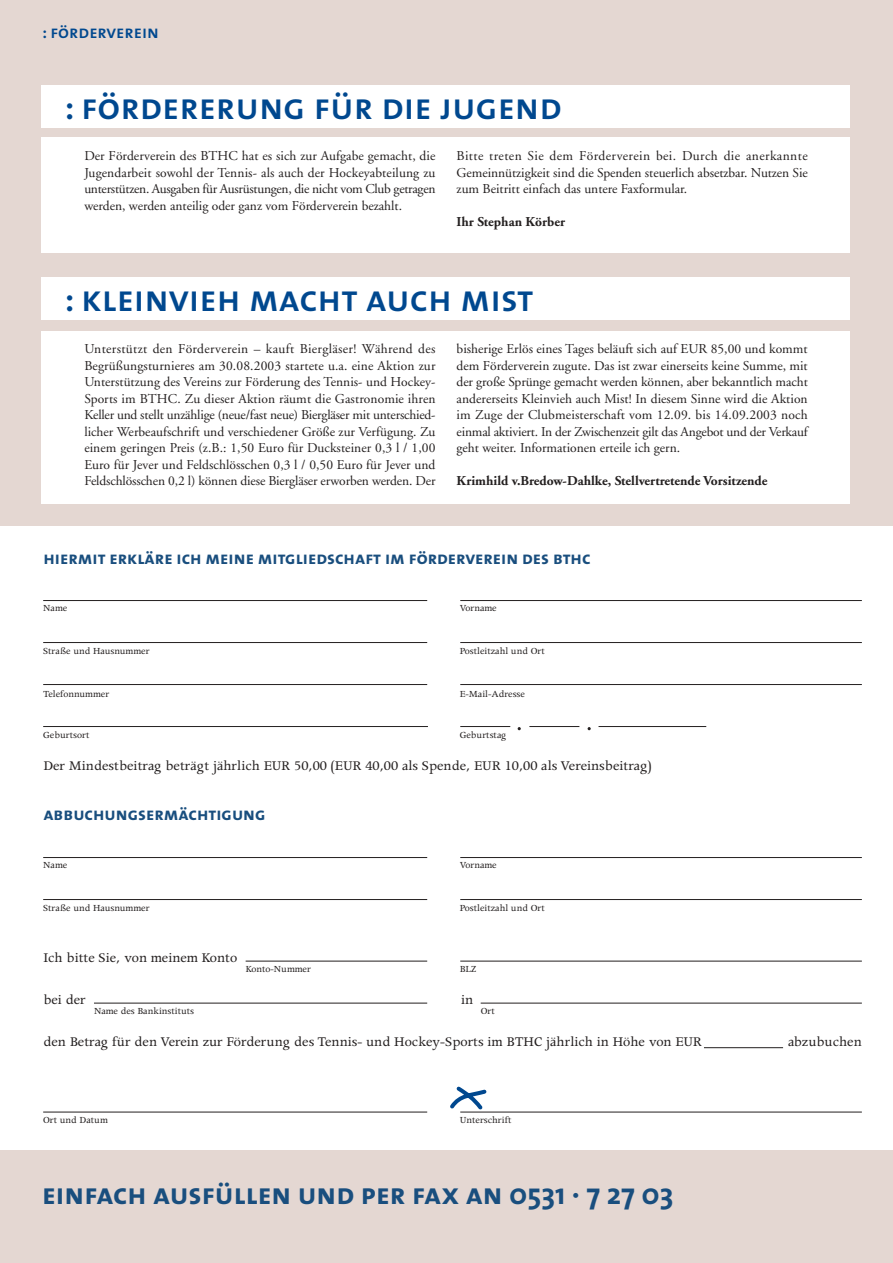
<style>
.page{position:relative;width:893px;height:1263px;background:#fff}
.page>*{position:absolute;margin:0;border:0;box-sizing:border-box;transform-origin:0 0}
.t1{font:37.5px "The Mix Semi Bold Caps";color:#00488f}
.t2{font:30px "The Mix Bold Caps";color:#194e7e}
.t3{font:18px "The Mix Bold Caps";color:#194e7e}
.t4{font:18px "The Mix Semi Bold Caps";color:#00488f}
.t5{font:15px "Apollo";color:#231f1f}
.t6{font:13.5px/16.5px "Adobe Garamond";color:#231f1f;text-align:justify}
.t7{font:700 13.5px "Adobe Garamond";color:#231f1f}
.t8{font:10.5px "Apollo";color:#231f1f}
.s1{font-family:"The Mix";font-weight:700}
</style>
<div class="page">
<div style="left:0;top:1150px;width:892px;height:113px;background:#e4d7d2"></div>
<div style="left:0;top:0;width:892px;height:525px;background:#e4d7d2"></div>
<div style="left:42px;top:137px;width:808px;height:116px;background:#fff"></div>
<div style="left:42px;top:86px;width:808px;height:42px;background:#fff"></div>
<div style="left:42px;top:331px;width:808px;height:173px;background:#fff"></div>
<div style="left:42px;top:278px;width:808px;height:42px;background:#fff"></div>
<hr style="left:43px;top:600px;width:384px;height:1px;background:#231f1f">
<hr style="left:43px;top:642px;width:384px;height:1px;background:#231f1f">
<hr style="left:43px;top:684px;width:384px;height:1px;background:#231f1f">
<hr style="left:460px;top:600px;width:401px;height:1px;background:#231f1f">
<hr style="left:460px;top:642px;width:401px;height:1px;background:#231f1f">
<hr style="left:460px;top:684px;width:401px;height:1px;background:#231f1f">
<hr style="left:460px;top:726px;width:50px;height:1px;background:#231f1f">
<hr style="left:43px;top:726px;width:385px;height:1px;background:#231f1f">
<hr style="left:529px;top:726px;width:50px;height:1px;background:#231f1f">
<hr style="left:598px;top:726px;width:108px;height:1px;background:#231f1f">
<hr style="left:43px;top:1112px;width:384px;height:1px;background:#231f1f">
<hr style="left:460px;top:1112px;width:401px;height:1px;background:#231f1f">
<svg style="left:450px;top:1086px;width:39px;height:27px"></svg>
<hr style="left:43px;top:857px;width:384px;height:1px;background:#231f1f">
<hr style="left:43px;top:899px;width:384px;height:1px;background:#231f1f">
<hr style="left:460px;top:857px;width:401px;height:1px;background:#231f1f">
<hr style="left:460px;top:899px;width:401px;height:1px;background:#231f1f">
<hr style="left:246px;top:961px;width:181px;height:1px;background:#231f1f">
<hr style="left:94px;top:1003px;width:333px;height:1px;background:#231f1f">
<hr style="left:460px;top:961px;width:401px;height:1px;background:#231f1f">
<hr style="left:480px;top:1003px;width:381px;height:1px;background:#231f1f">
<hr style="left:704px;top:1047px;width:79px;height:1px;background:#231f1f">
<h3 class="t4" style="left:43px;top:21px;width:118px">: förderverein</h3>
<h1 class="t1" style="left:65px;top:84px;width:498px">: fördererung für die jugend</h1>
<p class="t6" style="left:84px;top:149px;width:353px">Der Förderverein des BTHC hat es sich zur Aufgabe gemacht, die Jugendarbeit sowohl der Tennis- als auch der Hockeyabteilung zu unterstützen. Ausgaben für Ausrüstungen, die nicht vom Club getragen werden, werden anteilig oder ganz vom Förderverein bezahlt.</p>
<p class="t6" style="left:456px;top:149px;width:352px">Bitte treten Sie dem Förderverein bei. Durch die anerkannte Gemeinnützigkeit sind die Spenden steuerlich absetzbar. Nutzen Sie zum Beitritt einfach das untere Faxformular.</p>
<p class="t7" style="left:456px;top:216px;width:110px">Ihr Stephan Körber</p>
<h1 class="t1" style="left:65px;top:276px;width:470px">: kleinvieh macht auch mist</h1>
<p class="t6" style="left:84px;top:342px;width:353px">Unterstützt den Förderverein – kauft Biergläser! Während des Begrüßungsturnieres am 30.08.2003 startete u.a. eine Aktion zur Unterstützung des Vereins zur Förderung des Tennis- und Hockey-Sports im BTHC. Zu dieser Aktion räumt die Gastronomie ihren Keller und stellt unzählige (neue/fast neue) Biergläser mit unterschied&shy;licher Werbeaufschrift und verschiedener Größe zur Verfügung. Zu einem geringen Preis (z.B.: 1,50 Euro für Ducksteiner 0,3 l / 1,00<br>Euro für Jever und Feldschlösschen 0,3 l / 0,50 Euro für Jever und Feldschlösschen 0,2 l) können diese Biergläser erworben werden. Der</p>
<p class="t6" style="left:456px;top:342px;width:353px">bisherige Erlös eines Tages beläuft sich auf EUR 85,00 und kommt dem Förderverein zugute. Das ist zwar einerseits keine Summe, mit der große Sprünge gemacht werden können, aber bekanntlich macht andererseits Kleinvieh auch Mist! In diesem Sinne wird die Aktion im Zuge der Clubmeisterschaft vom 12.09. bis 14.09.2003 noch einmal aktiviert. In der Zwischenzeit gilt das Angebot und der Verkauf geht weiter. Informationen erteile ich gern.</p>
<p class="t7" style="left:456px;top:476px;width:312px">Krimhild v.Bredow-Dahlke, Stellvertretende Vorsitzende</p>
<h3 class="t3" style="left:43px;top:547px;width:548px">hiermit erkläre ich meine mitgliedschaft im förderverein des bthc</h3>
<p class="t8" style="left:43px;top:604px;width:26px">Name</p>
<p class="t8" style="left:459px;top:604px;width:39px">Vorname</p>
<p class="t8" style="left:43px;top:647px;width:108px">Straße und Hausnummer</p>
<p class="t8" style="left:459px;top:647px;width:87px">Postleitzahl und Ort</p>
<p class="t8" style="left:43px;top:690px;width:68px">Telefonnummer</p>
<p class="t8" style="left:459px;top:690px;width:67px">E-Mail-Adresse</p>
<p class="t8" style="left:43px;top:731px;width:48px">Geburtsort</p>
<p class="t8" style="left:459px;top:731px;width:48px">Geburtstag</p>
<p class="t5" style="left:43px;top:760px;width:609px">Der Mindestbeitrag beträgt jährlich EUR 50,00 (EUR 40,00 als Spende, EUR 10,00 als Vereinsbeitrag)</p>
<h3 class="t3" style="left:43px;top:804px;width:224px">abbuchungsermächtigung</h3>
<p class="t8" style="left:43px;top:861px;width:26px">Name</p>
<p class="t8" style="left:459px;top:861px;width:39px">Vorname</p>
<p class="t8" style="left:43px;top:904px;width:108px">Straße und Hausnummer</p>
<p class="t8" style="left:459px;top:904px;width:87px">Postleitzahl und Ort</p>
<p class="t5" style="left:43px;top:953px;width:195px">Ich bitte Sie, von meinem Konto</p>
<p class="t5" style="left:43px;top:994px;width:44px">bei der</p>
<p class="t5" style="left:461px;top:994px;width:14px">in</p>
<p class="t5" style="left:43px;top:1036px;width:660px">den Betrag für den Verein zur Förderung des Tennis- und Hockey-Sports im BTHC jährlich in Höhe von EUR</p>
<p class="t5" style="left:788px;top:1036px;width:75px">abzubuchen</p>
<p class="t8" style="left:246px;top:965px;width:67px">Konto-Nummer</p>
<p class="t8" style="left:459px;top:965px;width:18px">BLZ</p>
<p class="t8" style="left:94px;top:1008px;width:102px">Name des Bankinstituts</p>
<p class="t8" style="left:480px;top:1008px;width:16px">Ort</p>
<p class="t8" style="left:43px;top:1117px;width:66px">Ort und Datum</p>
<p class="t8" style="left:459px;top:1117px;width:53px">Unterschrift</p>
<h2 class="t2" style="left:42px;top:1177px;width:633px">einfach ausfüllen und per fax an <span class="s1">0531 · 7 27 03</span></h2>
</div>
